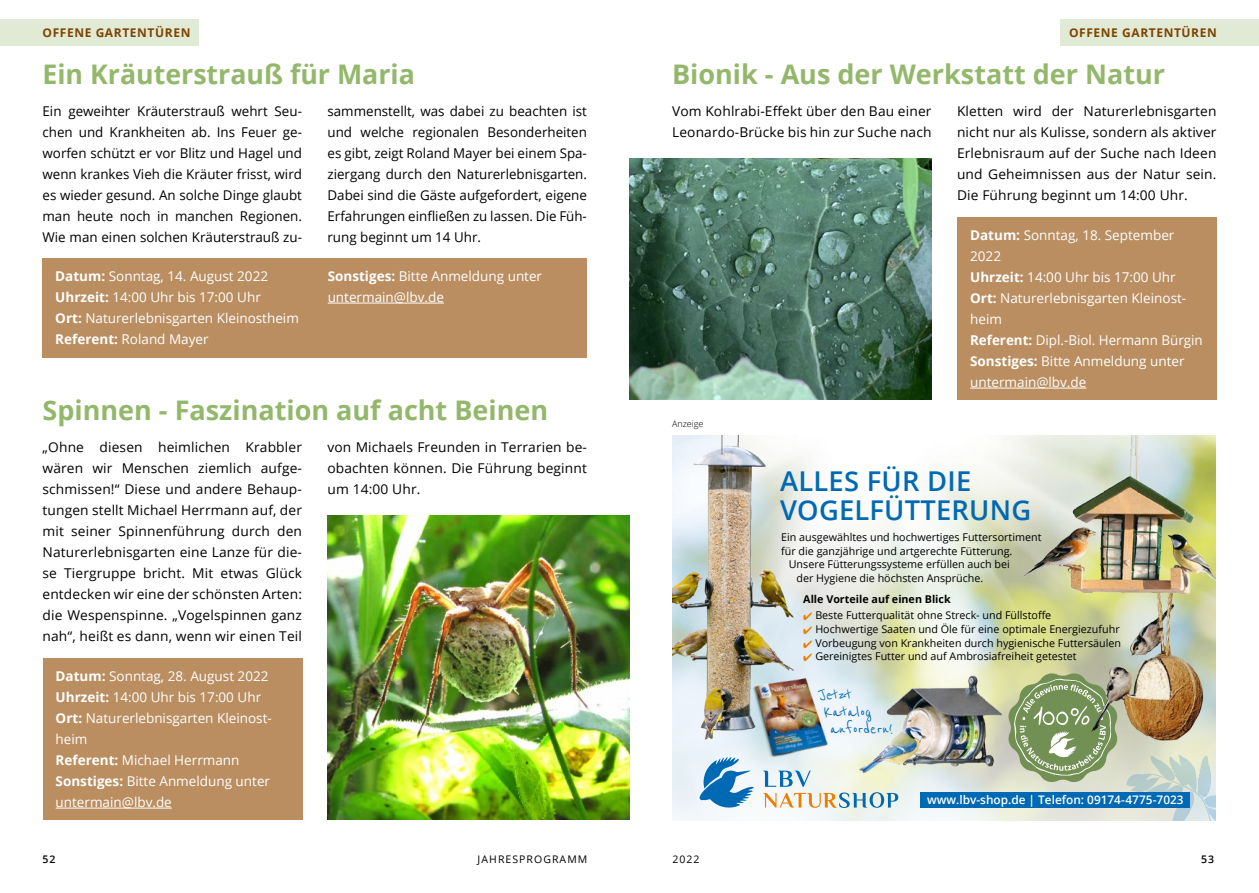
<style>
.page{position:relative;width:1259px;height:893px;background:#fff}
.page>*{position:absolute;margin:0;border:0;box-sizing:border-box;transform-origin:0 0}
.t1{font:600 27.3px/29.1px "Open Sans";letter-spacing:.01em;color:#0069b4}
.t2{font:700 27px "Open Sans";color:#93b86b}
.t3{font:18.45px "Reenie Beanie";color:#0069b4}
.t4{font:13.5px/21px "Open Sans";letter-spacing:.01em;color:#000;text-align:justify}
.t5{font:13.5px/21px "Open Sans";color:#fff}
.t6{font:700 12px "Open Sans";letter-spacing:.05em;color:#7d4400}
.t7{font:600 11.85px "Open Sans";color:#fff}
.t8{font:10.8px "Open Sans";color:#000}
.t9{font:700 10.8px "Open Sans";color:#000}
.t10{font:10.5px "Open Sans";letter-spacing:.1em;color:#000}
.t11{font:600 10.5px "Open Sans";color:#000}
.t12{font:300 9px "Open Sans";color:#000}
.s1{font-weight:700}
.s2{color:#ef7d00}
</style>
<div class="page">
<div style="left:1060px;top:19px;width:199px;height:26px;background:#e1ead5"></div>
<div style="left:0;top:19px;width:199px;height:26px;background:#e1ead5"></div>
<div style="left:43px;top:258px;width:544px;height:100px;background:#ba8e60"></div>
<hr style="left:328px;top:303px;width:116px;height:1px;background:#fff">
<img style="left:327px;top:515px;width:302px;height:305px">
<img style="left:629px;top:159px;width:302px;height:241px">
<div style="left:43px;top:658px;width:260px;height:162px;background:#ba8e60"></div>
<hr style="left:56px;top:808px;width:116px;height:1px;background:#fff">
<div style="left:957px;top:217px;width:260px;height:183px;background:#ba8e60"></div>
<hr style="left:970px;top:388px;width:116px;height:1px;background:#fff">
<img style="left:672px;top:435px;width:543px;height:386px">
<img style="left:672px;top:435px;width:126px;height:307px">
<svg style="left:763px;top:771px;width:135px;height:37px"></svg>
<svg style="left:698px;top:757px;width:56px;height:52px"></svg>
<img style="left:859px;top:676px;width:144px;height:96px">
<svg style="left:1008px;top:673px;width:109px;height:109px;background:#9aae80"></svg>
<svg style="left:1125px;top:755px;width:90px;height:66px;background:#cad8d2"></svg>
<img style="left:745px;top:671px;width:93px;height:94px">
<img style="left:1090px;top:598px;width:118px;height:146px">
<img style="left:1016px;top:435px;width:199px;height:163px">
<div style="left:921px;top:793px;width:269px;height:15px;background:#0069b4"></div>
<p class="t6" style="left:43px;top:24px;width:149px">OFFENE GARTENTÜREN</p>
<p class="t6" style="left:1069px;top:24px;width:149px">OFFENE GARTENTÜREN</p>
<h2 class="t2" style="left:43px;top:56px;width:374px">Ein Kräuterstrauß für Maria</h2>
<h2 class="t2" style="left:672px;top:56px;width:494px">Bionik - Aus der Werkstatt der Natur</h2>
<p class="t4" style="left:43px;top:100px;width:261px">Ein geweihter Kräuterstrauß wehrt Seu&shy;chen und Krankheiten ab. Ins Feuer ge&shy;worfen schützt er vor Blitz und Hagel und wenn krankes Vieh die Kräuter frisst, wird es wieder gesund. An solche Dinge glaubt man heute noch in manchen Regionen.<br>Wie man einen solchen Kräuterstrauß zu-</p>
<p class="t4" style="left:327px;top:100px;width:261px">sammenstellt, was dabei zu beachten ist und welche regionalen Besonderheiten es gibt, zeigt Roland Mayer bei einem Spa&shy;ziergang durch den Naturerlebnisgarten.<br>Dabei sind die Gäste aufgefordert, eigene Erfahrungen einfließen zu lassen. Die Füh&shy;rung beginnt um 14 Uhr.</p>
<p class="t5" style="left:55px;top:265px;width:245px"><span class="s1">Datum:</span> Sonntag, 14. August 2022<br><span class="s1">Uhrzeit:</span> 14:00 Uhr bis 17:00 Uhr<br><span class="s1">Ort:</span> Naturerlebnisgarten Kleinostheim<br><span class="s1">Referent:</span> Roland Mayer</p>
<p class="t5" style="left:328px;top:265px;width:216px"><span class="s1">Sonstiges:</span> Bitte Anmeldung unter untermain@lbv.de</p>
<h2 class="t2" style="left:43px;top:392px;width:507px">Spinnen - Faszination auf acht Beinen</h2>
<p class="t4" style="left:43px;top:436px;width:261px">„Ohne diesen heimlichen Krabbler wären wir Menschen ziemlich aufge&shy;schmissen!“ Diese und andere Behaup&shy;tungen stellt Michael Herrmann auf, der mit seiner Spinnenführung durch den Naturerlebnisgarten eine Lanze für die&shy;se Tiergruppe bricht. Mit etwas Glück entdecken wir eine der schönsten Arten: die Wespenspinne. „Vogelspinnen ganz nah“, heißt es dann, wenn wir einen Teil</p>
<p class="t5" style="left:56px;top:665px;width:218px"><span class="s1">Datum:</span> Sonntag, 28. August 2022<br><span class="s1">Uhrzeit:</span> 14:00 Uhr bis 17:00 Uhr<br><span class="s1">Ort:</span> Naturerlebnisgarten Kleinost&shy;heim<br><span class="s1">Referent:</span> Michael Herrmann<br><span class="s1">Sonstiges:</span> Bitte Anmeldung unter untermain@lbv.de</p>
<p class="t4" style="left:327px;top:436px;width:261px">von Michaels Freunden in Terrarien be&shy;obachten können. Die Führung beginnt um 14:00 Uhr.</p>
<p class="t4" style="left:672px;top:100px;width:261px">Vom Kohlrabi-Effekt über den Bau einer<br>Leonardo-Brücke bis hin zur Suche nach</p>
<p class="t12" style="left:672px;top:418px;width:33px">Anzeige</p>
<p class="t4" style="left:957px;top:100px;width:261px">Kletten wird der Naturerlebnisgarten nicht nur als Kulisse, sondern als aktiver Erlebnisraum auf der Suche nach Ideen und Geheimnissen aus der Natur sein.<br>Die Führung beginnt um 14:00 Uhr.</p>
<p class="t5" style="left:970px;top:224px;width:234px"><span class="s1">Datum:</span> Sonntag, 18. September<br>2022<br><span class="s1">Uhrzeit:</span> 14:00 Uhr bis 17:00 Uhr<br><span class="s1">Ort:</span> Naturerlebnisgarten Kleinost&shy;heim<br><span class="s1">Referent:</span> Dipl.-Biol. Hermann Bürgin<br><span class="s1">Sonstiges:</span> Bitte Anmeldung unter untermain@lbv.de</p>
<h1 class="t1" style="left:780px;top:466px;width:252px">ALLES FÜR DIE<br>VOGELFÜTTERUNG</h1>
<p class="t8" style="left:781px;top:530px;width:262px">Ein ausgewähltes und hochwertiges Futtersortiment</p>
<p class="t8" style="left:781px;top:543px;width:233px">für die ganzjährige und artgerechte Fütterung.</p>
<p class="t8" style="left:789px;top:557px;width:222px">Unsere Fütterungssysteme erfüllen auch bei</p>
<p class="t8" style="left:796px;top:571px;width:188px">der Hygiene die höchsten Ansprüche.</p>
<p class="t9" style="left:803px;top:591px;width:149px">Alle Vorteile auf einen Blick</p>
<p class="t8" style="left:803px;top:608px;width:249px"><span class="s2">✔</span> Beste Futterqualität ohne Streck- und Füllstoffe</p>
<p class="t8" style="left:803px;top:621px;width:318px"><span class="s2">✔</span> Hochwertige Saaten und Öle für eine optimale Energiezufuhr</p>
<p class="t8" style="left:803px;top:635px;width:319px"><span class="s2">✔</span> Vorbeugung von Krankheiten durch hygienische Futtersäulen</p>
<p class="t8" style="left:803px;top:649px;width:275px"><span class="s2">✔</span> Gereinigtes Futter und auf Ambrosiafreiheit getestet</p>
<h3 class="t3" style="left:819px;top:684px;width:34px">Jetzt</h3>
<h3 class="t3" style="left:824px;top:701px;width:49px">Katalog</h3>
<h3 class="t3" style="left:830px;top:719px;width:65px">anfordern!</h3>
<p class="t7" style="left:927px;top:792px;width:258px">www.lbv-shop.de | Telefon: 09174-4775-7023</p>
<p class="t11" style="left:43px;top:852px;width:15px">52</p>
<p class="t10" style="left:477px;top:852px;width:111px">JAHRESPROGRAMM</p>
<p class="t10" style="left:672px;top:852px;width:29px">2022</p>
<p class="t11" style="left:1201px;top:852px;width:15px">53</p>
</div>
